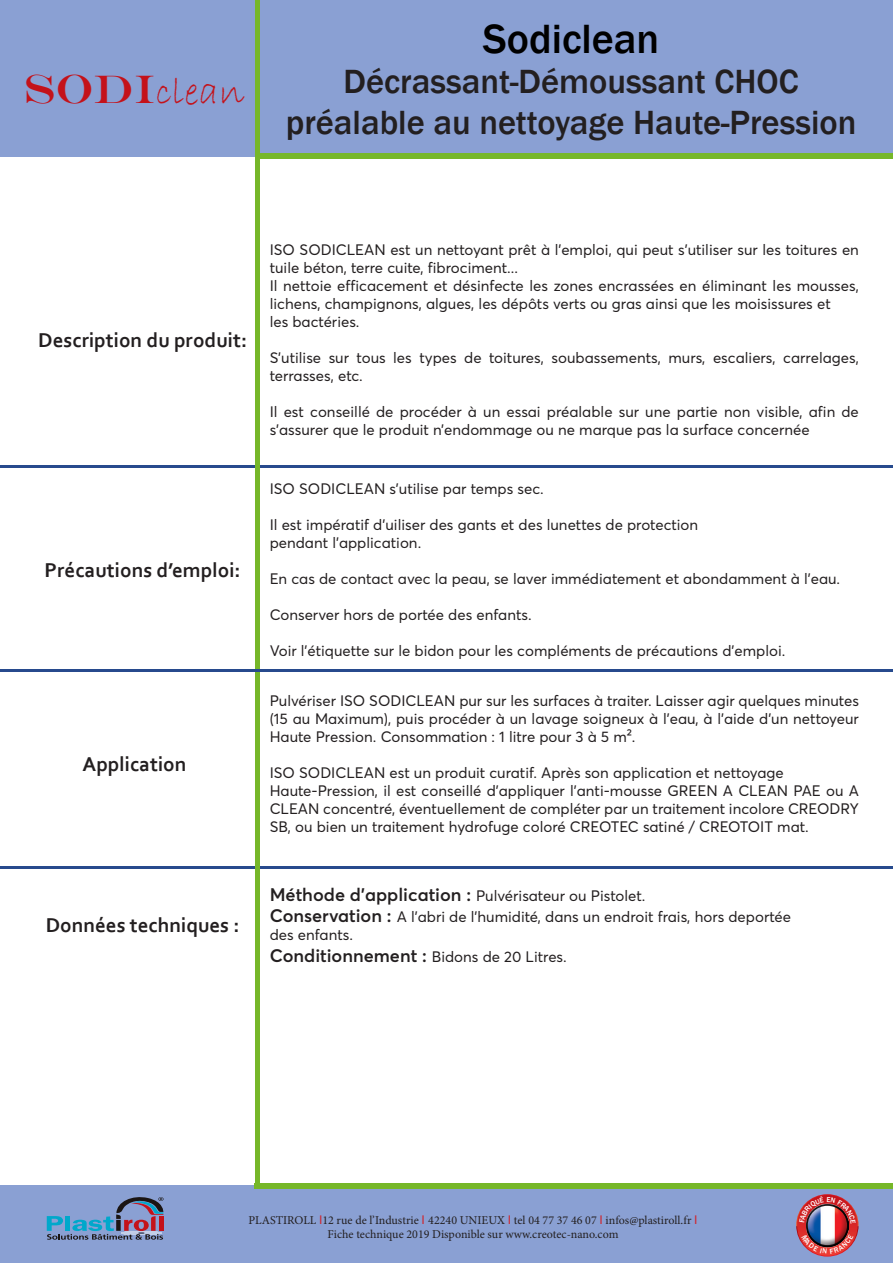
<style>
.page{position:relative;width:893px;height:1263px;background:#fff}
.page>*{position:absolute;margin:0;border:0;box-sizing:border-box;transform-origin:0 0}
.t1{font:500 42px "Franklin Gothic";color:#000}
.t2{font:40.5px "Bradley Hand ITC";color:#c4121a}
.t3{font:500 34.5px "Franklin Gothic";color:#231f20}
.t4{font:700 21px "Corbel";color:#231f20}
.t5{font:15px/18px "Averta";color:#231f20}
.t6{font:12px "Minion Pro";color:#231f20}
.s1{font-family:"Engravers"}
.s2{font-weight:600;font-size:18px}
.s3{font-family:"Arial";color:#d1232a}
</style>
<div class="page">
<div style="left:0;top:0;width:893px;height:157px;background:#8aa0d3"></div>
<div style="left:256px;top:153px;width:637px;height:6px;background:#76b729"></div>
<hr style="left:0;top:867px;width:893px;height:2px;background:#274a8d">
<hr style="left:0;top:465px;width:893px;height:2px;background:#274a8d">
<div style="left:255px;top:0;width:5px;height:1255px;background:#76b729"></div>
<div style="left:0;top:1186px;width:893px;height:77px;background:#8aa0d3"></div>
<svg style="left:47px;top:1197px;width:117px;height:43px"></svg>
<svg style="left:796px;top:1194px;width:63px;height:62px"></svg>
<svg style="left:797px;top:1195px;width:61px;height:61px"></svg>
<img style="left:806px;top:1223px;width:43px;height:11px">
<div style="left:806px;top:1204px;width:43px;height:43px;border:2px solid #231f20;border-radius:50%"></div>
<div style="left:255px;top:1183px;width:638px;height:5px;background:#76b729"></div>
<hr style="left:0;top:670px;width:893px;height:2px;background:#274a8d">
<svg style="left:799px;top:1196px;width:57px;height:27px"></svg>
<svg style="left:801px;top:1234px;width:52px;height:20px"></svg>
<p class="t2" style="left:23px;top:66px;width:222px"><span class="s1">SODI</span>clean</p>
<p class="t1" style="left:483px;top:13px;width:178px">Sodiclean</p>
<p class="t3" style="left:343px;top:61px;width:457px">Décrassant-Démoussant CHOC</p>
<p class="t3" style="left:286px;top:101px;width:572px">préalable au nettoyage Haute-Pression</p>
<p class="t4" style="left:38px;top:327px;width:210px">Description du produit:</p>
<p class="t4" style="left:45px;top:557px;width:198px">Précautions d’emploi:</p>
<p class="t4" style="left:83px;top:751px;width:105px">Application</p>
<p class="t4" style="left:46px;top:912px;width:195px">Données techniques :</p>
<p class="t5" style="left:270px;top:240px;width:591px">ISO SODICLEAN est un nettoyant prêt à l’emploi, qui peut s’utiliser sur les toitures en tuile béton, terre cuite, fibrociment...</p>
<p class="t5" style="left:270px;top:276px;width:591px">Il nettoie efficacement et désinfecte les zones encrassées en éliminant les mousses, lichens, champignons, algues, les dépôts verts ou gras ainsi que les moisissures et</p>
<p class="t5" style="left:270px;top:312px;width:91px">les bactéries.</p>
<p class="t5" style="left:270px;top:348px;width:591px">S’utilise sur tous les types de toitures, soubassements, murs, escaliers, carrelages, terrasses, etc.</p>
<p class="t5" style="left:270px;top:402px;width:591px">Il est conseillé de procéder à un essai préalable sur une partie non visible, afin de s’assurer que le produit n’endommage ou ne marque pas la surface concernée</p>
<p class="t5" style="left:270px;top:479px;width:276px">ISO SODICLEAN s’utilise par temps sec.</p>
<p class="t5" style="left:270px;top:515px;width:430px">Il est impératif d’uiliser des gants et des lunettes de protection</p>
<p class="t5" style="left:270px;top:533px;width:153px">pendant l’application.</p>
<p class="t5" style="left:270px;top:569px;width:572px">En cas de contact avec la peau, se laver immédiatement et abondamment à l’eau.</p>
<p class="t5" style="left:270px;top:605px;width:263px">Conserver hors de portée des enfants.</p>
<p class="t5" style="left:270px;top:641px;width:517px">Voir l’étiquette sur le bidon pour les compléments de précautions d’emploi.</p>
<p class="t5" style="left:270px;top:692px;width:591px;text-align:justify">Pulvériser ISO SODICLEAN pur sur les surfaces à traiter. Laisser agir quelques minutes (15 au Maximum), puis procéder à un lavage soigneux à l’eau, à l’aide d’un nettoyeur Haute Pression. Consommation : 1 litre pour 3 à 5 m².</p>
<p class="t5" style="left:270px;top:764px;width:516px">ISO SODICLEAN est un produit curatif. Après son application et nettoyage</p>
<p class="t5" style="left:270px;top:782px;width:591px;text-align:justify">Haute-Pression, il est conseillé d’appliquer l’anti-mousse GREEN A CLEAN PAE ou A CLEAN concentré, éventuellement de compléter par un traitement incolore CREODRY SB, ou bien un traitement hydrofuge coloré CREOTEC satiné / CREOTOIT mat.</p>
<p class="t5" style="left:270px;top:886px;width:377px"><span class="s2">Méthode d’application :</span> Pulvérisateur ou Pistolet.</p>
<p class="t5" style="left:270px;top:908px;width:523px"><span class="s2">Conservation :</span> A l’abri de l’humidité, dans un endroit frais, hors deportée</p>
<p class="t5" style="left:270px;top:926px;width:85px">des enfants.</p>
<p class="t5" style="left:270px;top:947px;width:299px"><span class="s2">Conditionnement :</span> Bidons de 20 Litres.</p>
<p class="t6" style="left:249px;top:1212px;width:450px">PLASTIROLL <span class="s3">I</span>12 rue de l’Industrie <span class="s3">I</span> 42240 UNIEUX <span class="s3">I</span> tel 04 77 37 46 07 <span class="s3">I</span> infos@plastiroll.fr <span class="s3">I</span></p>
<p class="t6" style="left:328px;top:1226px;width:292px">Fiche technique 2019 Disponible sur www.creotec-nano.com</p>
</div>
